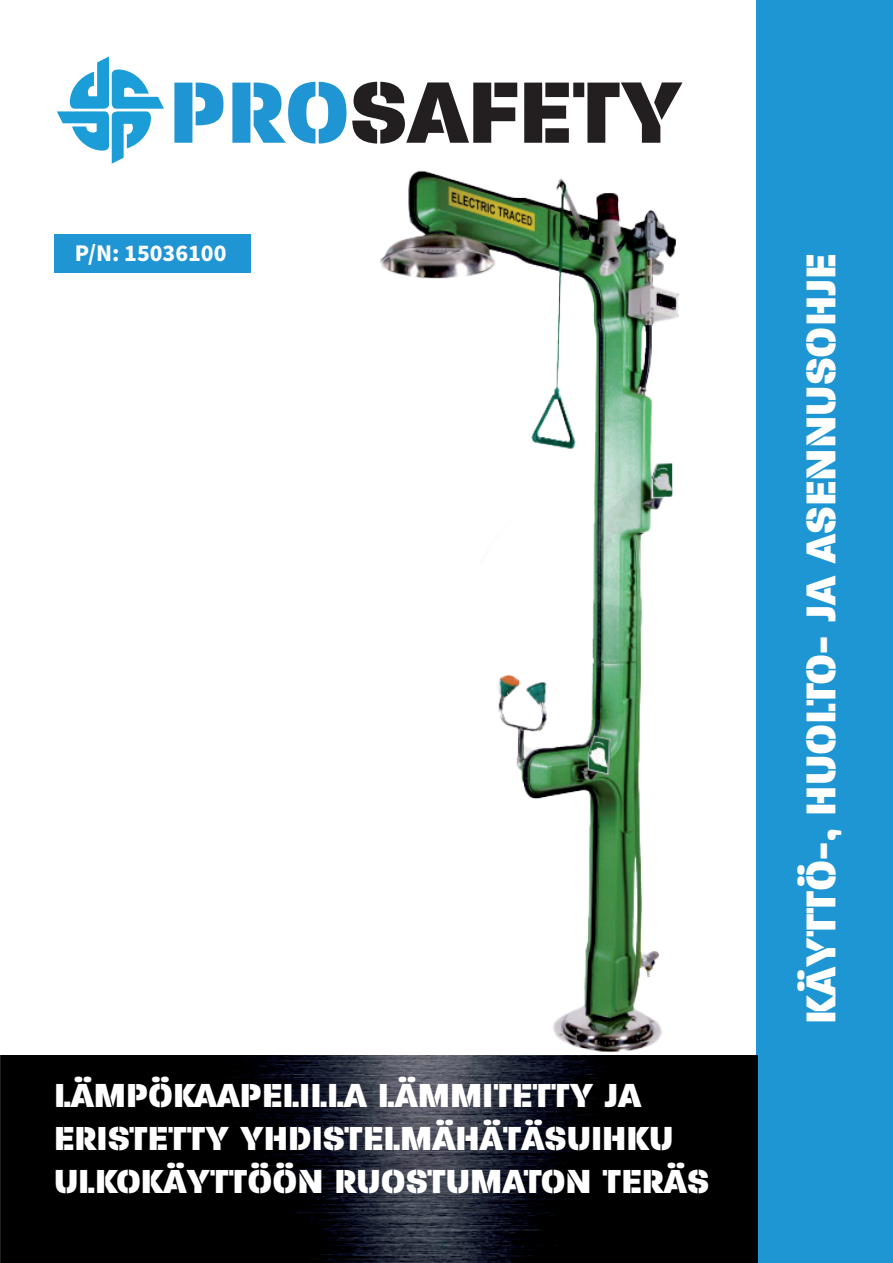
<style>
.page{position:relative;width:893px;height:1263px;background:#fff}
.page>*{position:absolute;margin:0;border:0;box-sizing:border-box;transform-origin:0 0}
.t1{font:800 94.05px "Paralucent Stencil";color:#231f20}
.t2{font:800 45px "Paralucent Stencil";color:#fff}
.t3{font:800 36px/43.2px "Paralucent Stencil";color:#fff}
.t4{font:700 24px "Source Sans Pro";color:#fff}
.s1{color:#1f95d3}
</style>
<div class="page">
<img style="left:0;top:1056px;width:757px;height:207px">
<div style="left:757px;top:0;width:136px;height:1263px;background:#1e96d3"></div>
<svg style="left:57px;top:56px;width:107px;height:108px"></svg>
<div style="left:54px;top:234px;width:197px;height:38px;background:#1f95d3"></div>
<img style="left:380px;top:170px;width:300px;height:882px">
<h1 class="t1" style="left:169px;top:49px;width:515px"><span class="s1">PRO</span>SAFETY</h1>
<p class="t4" style="left:75px;top:236px;width:153px">P/N: 15036100</p>
<p class="t3" style="left:54px;top:1072px;width:657px">LÄMPÖKAAPELILLA LÄMMITETTY JA<br>ERISTETTY YHDISTELMÄHÄTÄSUIHKU<br>ULKOKÄYTTÖÖN RUOSTUMATON TERÄS</p>
<p class="t2" style="left:790px;top:1024px;width:772px;rotate:-90deg">KÄYTTÖ-, HUOLTO- JA ASENNUSOHJE</p>
</div>
